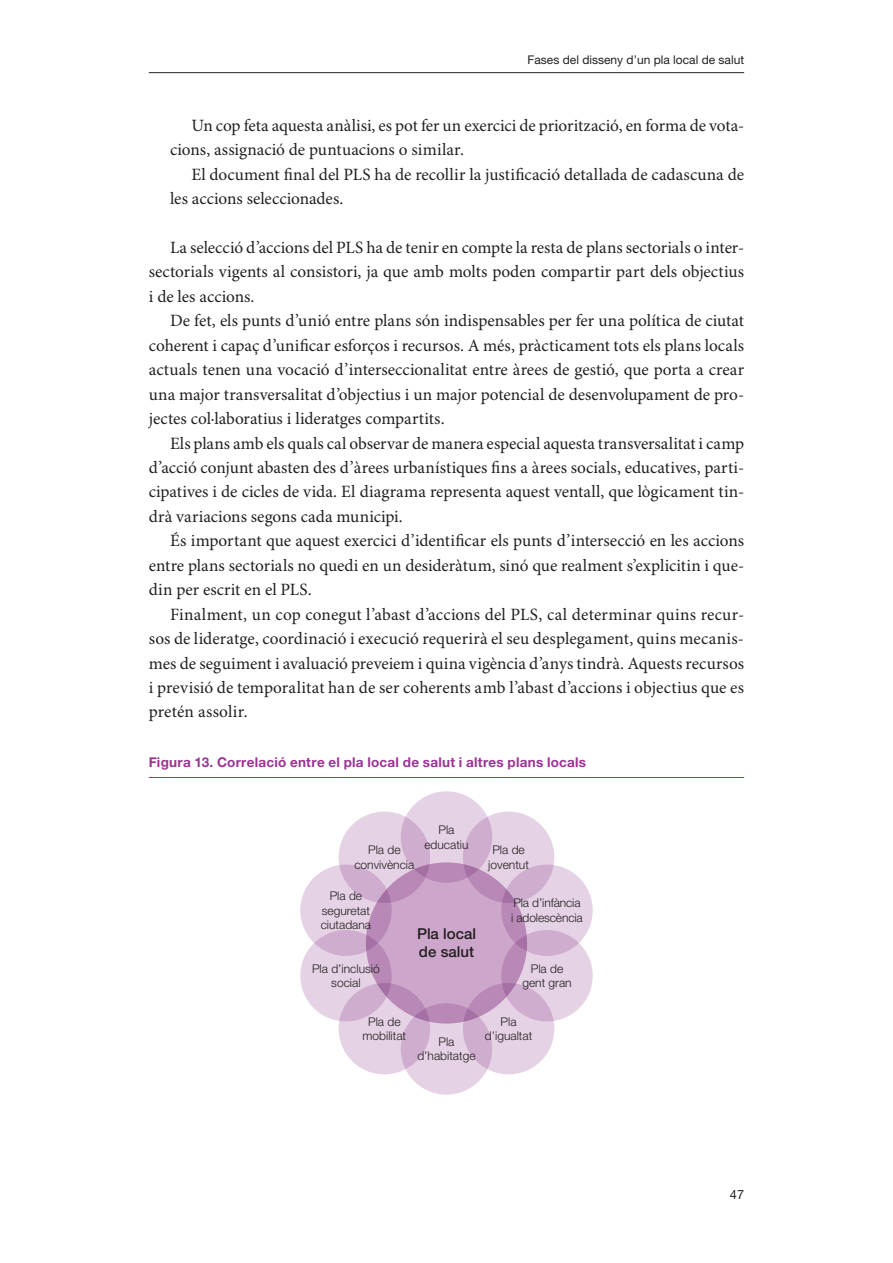
<style>
.page{position:relative;width:893px;height:1263px;background:#fff}
.page>*{position:absolute;margin:0;border:0;box-sizing:border-box;transform-origin:0 0}
.t1{font:17.25px/24.5px "Minion Pro";letter-spacing:-.005em;color:#231f20;text-align:justify}
.t2{font:500 15px/18px "Helvetica Neue LT Std";color:#231f20}
.t3{font:700 13.5px "Helvetica Neue LT Std";letter-spacing:.02em;color:#9c3393}
.t4{font:12.75px "Helvetica Neue LT Std";color:#231f20}
.t5{font:300 12px/14.4px "Helvetica Neue LT Std";color:#231f20;text-align:center}
.t6{font:12px "Helvetica Neue LT Std";color:#231f20}
</style>
<div class="page">
<hr style="left:149px;top:72px;width:595px;height:1px;background:#231f20">
<hr style="left:149px;top:777px;width:595px;height:1px;background:#9c3393">
<div style="left:366px;top:862px;width:161px;height:161px;background:#cda6cc;border-radius:50%"></div>
<svg style="left:501px;top:864px;width:92px;height:92px;background:#dec6dd"></svg>
<svg style="left:501px;top:930px;width:92px;height:91px;background:#dabfd9"></svg>
<svg style="left:339px;top:983px;width:91px;height:91px;background:#dec5dd"></svg>
<svg style="left:300px;top:930px;width:92px;height:91px;background:#dabfd9"></svg>
<svg style="left:300px;top:864px;width:92px;height:92px;background:#dac0d9"></svg>
<svg style="left:339px;top:811px;width:91px;height:92px;background:#dac0d9"></svg>
<svg style="left:401px;top:791px;width:91px;height:92px;background:#dabfd9"></svg>
<svg style="left:463px;top:811px;width:91px;height:92px;background:#d7bbd6"></svg>
<svg style="left:463px;top:983px;width:91px;height:91px;background:#dabfd9"></svg>
<svg style="left:401px;top:1003px;width:91px;height:92px;background:#d7bbd6"></svg>
<p class="t6" style="left:528px;top:52px;width:218px">Fases del disseny d’un pla local de salut</p>
<p class="t1" style="left:170px;top:114px;width:576px;text-indent:21px">Un cop feta aquesta anàlisi, es pot fer un exercici de priorització, en forma de vota&shy;cions, assignació de puntuacions o similar.</p>
<p class="t1" style="left:170px;top:163px;width:575px;text-indent:21px">El document final del PLS ha de recollir la justificació detallada de cadascuna de les accions seleccionades.</p>
<p class="t1" style="left:149px;top:236px;width:597px;text-indent:21px">La selecció d’accions del PLS ha de tenir en compte la resta de plans sectorials o inter&shy;sectorials vigents al consistori, ja que amb molts poden compartir part dels objectius i de les accions.</p>
<p class="t1" style="left:149px;top:309px;width:597px;text-indent:21px">De fet, els punts d’unió entre plans són indispensables per fer una política de ciutat coherent i capaç d’unificar esforços i recursos. A més, pràcticament tots els plans locals actuals tenen una vocació d’interseccionalitat entre àrees de gestió, que porta a crear una major transversalitat d’objectius i un major potencial de desenvolupament de pro&shy;jectes col·laboratius i lideratges compartits.</p>
<p class="t1" style="left:149px;top:431px;width:597px;text-indent:21px">Els plans amb els quals cal observar de manera especial aquesta transversalitat i camp d’acció conjunt abasten des d’àrees urbanístiques fins a àrees socials, educatives, parti&shy;cipatives i de cicles de vida. El diagrama representa aquest ventall, que lògicament tin&shy;drà variacions segons cada municipi.</p>
<p class="t1" style="left:149px;top:529px;width:597px;text-indent:21px">És important que aquest exercici d’identificar els punts d’intersecció en les accions entre plans sectorials no quedi en un desideràtum, sinó que realment s’explicitin i que&shy;din per escrit en el PLS.</p>
<p class="t1" style="left:149px;top:603px;width:597px;text-indent:21px">Finalment, un cop conegut l’abast d’accions del PLS, cal determinar quins recur&shy;sos de lideratge, coordinació i execució requerirà el seu desplegament, quins mecanis&shy;mes de seguiment i avaluació preveiem i quina vigència d’anys tindrà. Aquests recursos i previsió de temporalitat han de ser coherents amb l’abast d’accions i objectius que es pretén assolir.</p>
<p class="t3" style="left:149px;top:753px;width:439px">Figura 13. Correlació entre el pla local de salut i altres plans locals</p>
<p class="t5" style="left:354px;top:843px;width:62px">Pla de convivència</p>
<p class="t5" style="left:424px;top:822px;width:46px">Pla educatiu</p>
<p class="t5" style="left:321px;top:888px;width:52px">Pla de seguretat ciutadana</p>
<p class="t5" style="left:312px;top:961px;width:69px">Pla d’inclusió social</p>
<p class="t2" style="left:417px;top:925px;width:60px">Pla local de salut</p>
<p class="t5" style="left:488px;top:843px;width:42px">Pla de joventut</p>
<p class="t5" style="left:511px;top:896px;width:73px;text-align:left">Pla d’infància i adolescència</p>
<p class="t5" style="left:522px;top:961px;width:51px">Pla de gent gran</p>
<p class="t5" style="left:363px;top:1014px;width:45px">Pla de mobilitat</p>
<p class="t5" style="left:417px;top:1034px;width:60px">Pla d’habitatge</p>
<p class="t5" style="left:485px;top:1014px;width:49px">Pla d’igualtat</p>
<p class="t4" style="left:730px;top:1186px;width:16px">47</p>
</div>
